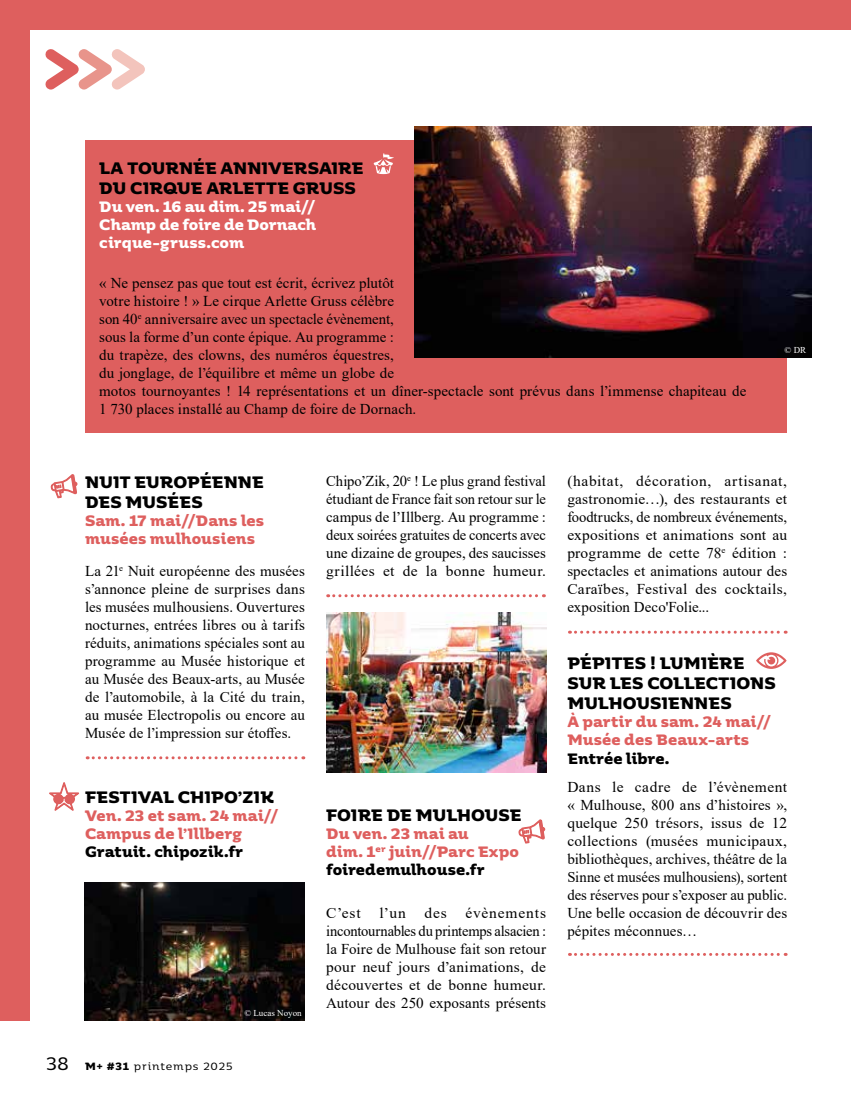
<style>
.page{position:relative;width:851px;height:1106px;background:#fff}
.page>*{position:absolute;margin:0;border:0;box-sizing:border-box;transform-origin:0 0}
.t1{font:18px "Moreno";color:#000}
.t2{font:700 16.5px/19.8px "Moreno";letter-spacing:-.005em;color:#000}
.t3{font:15px/18px "Times New Roman";letter-spacing:.005em;color:#000;text-align:justify}
.t4{font:700 15px/18px "Moreno";letter-spacing:.005em;color:#de5f5e}
.t5{font:700 15px/18px "Moreno";color:#fff;text-align:justify}
.t6{font:700 15px "Moreno";color:#000}
.t7{font:10.5px "Moreno";letter-spacing:.08em;color:#000}
.t8{font:9px "Times New Roman";color:#fff}
.s1{font-weight:700}
.s2{color:#000}
</style>
<div class="page">
<div style="left:86px;top:141px;width:701px;height:292px;background:#de5f5e"></div>
<div style="left:0;top:0;width:30px;height:1020px;background:#de5f5e"></div>
<div style="left:0;top:0;width:850px;height:30px;background:#de5f5e"></div>
<svg style="left:45px;top:49px;width:100px;height:41px"></svg>
<svg style="left:51px;top:474px;width:26px;height:25px"></svg>
<img style="left:415px;top:126px;width:396px;height:232px">
<svg style="left:518px;top:819px;width:26px;height:25px"></svg>
<svg style="left:87px;top:756px;width:217px;height:3px"></svg>
<svg style="left:49px;top:782px;width:30px;height:28px"></svg>
<svg style="left:373px;top:153px;width:21px;height:21px"></svg>
<svg style="left:327px;top:594px;width:217px;height:3px"></svg>
<svg style="left:569px;top:630px;width:217px;height:3px"></svg>
<svg style="left:569px;top:953px;width:217px;height:3px"></svg>
<svg style="left:756px;top:652px;width:30px;height:17px"></svg>
<img style="left:84px;top:882px;width:220px;height:138px">
<img style="left:326px;top:612px;width:220px;height:160px">
<p class="t2" style="left:99px;top:157px;width:266px">LA TOURNÉE ANNIVERSAIRE<br>DU CIRQUE ARLETTE GRUSS</p>
<p class="t5" style="left:99px;top:196px;width:218px">Du ven. 16 au dim. 25 mai// Champ de foire de Dornach cirque-gruss.com</p>
<p class="t3" style="left:99px;top:274px;width:648px;text-align:left">« Ne pensez pas que tout est écrit, écrivez plutôt<br>votre histoire ! » Le cirque Arlette Gruss célèbre<br>son 40<sup>e</sup> anniversaire avec un spectacle évènement,<br>sous la forme d’un conte épique. Au programme :<br>du trapèze, des clowns, des numéros équestres,<br>du jonglage, de l’équilibre et même un globe de<br>motos tournoyantes ! 14 représentations et un dîner-spectacle sont prévus dans l’immense chapiteau de 1 730 places installé au Champ de foire de Dornach.</p>
<p class="t8" style="left:784px;top:343px;width:23px">© DR</p>
<p class="t2" style="left:85px;top:471px;width:180px">NUIT EUROPÉENNE<br>DES MUSÉES</p>
<p class="t4" style="left:85px;top:510px;width:181px">Sam. 17 mai//Dans les musées mulhousiens</p>
<p class="t3" style="left:85px;top:562px;width:221px">La 21<sup>e</sup> Nuit européenne des musées s’annonce pleine de surprises dans les musées mulhousiens. Ouvertures nocturnes, entrées libres ou à tarifs réduits, animations spéciales sont au programme au Musée historique et au Musée des Beaux-arts, au Musée de l’automobile, à la Cité du train, au musée Electropolis ou encore au Musée de l’impression sur étoffes.</p>
<p class="t2" style="left:85px;top:785px;width:190px">FESTIVAL CHIPO’ZIK</p>
<p class="t4" style="left:85px;top:805px;width:195px">Ven. 23 et sam. 24 mai//<br>Campus de l’Illberg</p>
<p class="t6" style="left:85px;top:837px;width:159px">Gratuit. chipozik.fr</p>
<p class="t1" style="left:46px;top:1048px;width:24px">38</p>
<p class="t8" style="left:244px;top:1006px;width:59px">© Lucas Noyon</p>
<p class="t7" style="left:85px;top:1057px;width:149px"><span class="s1">M+ #31</span> printemps 2025</p>
<p class="t3" style="left:326px;top:472px;width:221px">Chipo’Zik, 20<sup>e</sup> ! Le plus grand festival étudiant de France fait son retour sur le campus de l’Illberg. Au programme : deux soirées gratuites de concerts avec une dizaine de groupes, des saucisses grillées et de la bonne humeur.</p>
<p class="t2" style="left:326px;top:803px;width:197px">FOIRE DE MULHOUSE</p>
<p class="t4" style="left:326px;top:823px;width:194px">Du ven. 23 mai au<br>dim. 1<sup>er</sup> juin//Parc Expo <span class="s2">foiredemulhouse.fr</span></p>
<p class="t3" style="left:326px;top:904px;width:221px">C’est l’un des évènements incontournables du printemps alsacien : la Foire de Mulhouse fait son retour pour neuf jours d’animations, de découvertes et de bonne humeur.<br>Autour des 250 exposants présents</p>
<p class="t3" style="left:567px;top:472px;width:221px">(habitat, décoration, artisanat, gastronomie…), des restaurants et foodtrucks, de nombreux événements, expositions et animations sont au programme de cette 78<sup>e</sup> édition : spectacles et animations autour des Caraïbes, Festival des cocktails, exposition Deco'Folie...</p>
<p class="t2" style="left:567px;top:652px;width:210px">PÉPITES ! LUMIÈRE<br>SUR LES COLLECTIONS<br>MULHOUSIENNES</p>
<p class="t4" style="left:567px;top:711px;width:205px">À partir du sam. 24 mai//<br>Musée des Beaux-arts</p>
<p class="t6" style="left:567px;top:745px;width:104px">Entrée libre.</p>
<p class="t3" style="left:567px;top:778px;width:221px">Dans le cadre de l’évènement « Mulhouse, 800 ans d’histoires », quelque 250 trésors, issus de 12 collections (musées municipaux, bibliothèques, archives, théâtre de la Sinne et musées mulhousiens), sortent des réserves pour s’exposer au public.<br>Une belle occasion de découvrir des pépites méconnues…</p>
</div>
